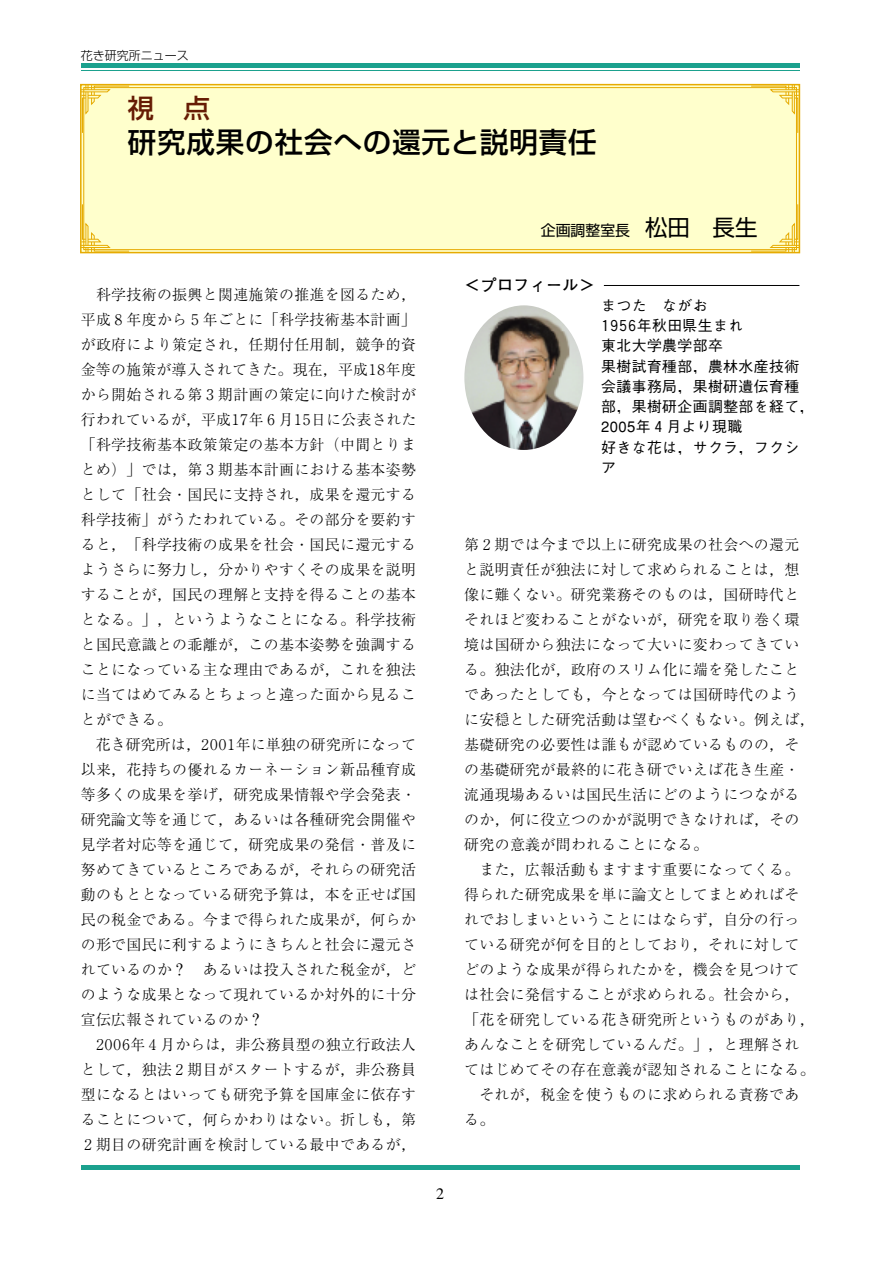
<style>
.page{position:relative;width:893px;height:1263px;background:#fff}
.page>*{position:absolute;margin:0;border:0;box-sizing:border-box;transform-origin:0 0}
.t1{font:500 28.5px "Shin Go";letter-spacing:.03em;color:#000}
.t2{font:500 26.25px "Shin Go";color:#661c04}
.t3{font:700 15.9px "Futo Go B101";letter-spacing:.025em;color:#000}
.t4{font:300 15.9px "Ryumin";color:#000}
.t5{font:300 14.85px/25px "Ryumin";letter-spacing:.025em;color:#000;text-align:justify}
.t6{font:500 14.85px/20.2px "Gothic BBB";letter-spacing:.025em;color:#000}
.t7{font:14.85px "Shin Go";color:#000}
.t8{font:300 12px "Shin Go";color:#000}
.s1{font-size:22.5px}
</style>
<div class="page">
<hr style="left:81px;top:64px;width:718px;height:4px;background:#1ba18e">
<hr style="left:81px;top:70px;width:718px;height:1px;background:#1ba18e">
<hr style="left:81px;top:1165px;width:718px;height:4px;background:#1ba18e">
<hr style="left:604px;top:285px;width:195px;height:1px;background:#000">
<div style="left:80px;top:84px;width:720px;height:169px;background:#ffc;border:2px solid #e6ab02"></div>
<svg style="left:81px;top:85px;width:49px;height:48px"></svg>
<svg style="left:751px;top:85px;width:49px;height:48px"></svg>
<svg style="left:81px;top:204px;width:49px;height:48px"></svg>
<svg style="left:751px;top:204px;width:49px;height:48px"></svg>
<div style="left:84px;top:87px;width:713px;height:163px;border:1px solid #e6ab02"></div>
<img style="left:464px;top:305px;width:119px;height:145px;border-radius:50%">
<p class="t8" style="left:81px;top:48px;width:109px">花き研究所ニュース</p>
<h2 class="t2" style="left:128px;top:91px;width:83px">視 点</h2>
<h1 class="t1" style="left:128px;top:123px;width:470px">研究成果の社会への還元と説明責任</h1>
<p class="t5" style="left:81px;top:283px;width:337px;text-indent:15px">科学技術の振興と関連施策の推進を図るため，平成８年度から５年ごとに「科学技術基本計画」が政府により策定され，任期付任用制，競争的資金等の施策が導入されてきた。現在，平成１８年度から開始される第３期計画の策定に向けた検討が行われているが，平成１７年６月１５日に公表された「科学技術基本政策策定の基本方針（中間とりまとめ）」では，第３期基本計画における基本姿勢として「社会・国民に支持され，成果を還元する科学技術」がうたわれている。その部分を要約すると，「科学技術の成果を社会・国民に還元するようさらに努力し，分かりやすくその成果を説明することが，国民の理解と支持を得ることの基本となる。」，というようなことになる。科学技術と国民意識との乖離が，この基本姿勢を強調することになっている主な理由であるが，これを独法に当てはめてみるとちょっと違った面から見ることができる。</p>
<p class="t5" style="left:81px;top:733px;width:337px;text-indent:15px">花き研究所は，２００１年に単独の研究所になって以来，花持ちの優れるカーネーション新品種育成等多くの成果を挙げ，研究成果情報や学会発表・研究論文等を通じて，あるいは各種研究会開催や見学者対応等を通じて，研究成果の発信・普及に努めてきているところであるが，それらの研究活動のもととなっている研究予算は，本を正せば国民の税金である。今まで得られた成果が，何らかの形で国民に利するようにきちんと社会に還元されているのか？ あるいは投入された税金が，どのような成果となって現れているか対外的に十分宣伝広報されているのか？</p>
<p class="t5" style="left:81px;top:1033px;width:337px;text-indent:12px">２００６年４月からは，非公務員型の独立行政法人として，独法２期目がスタートするが，非公務員型になるとはいっても研究予算を国庫金に依存することについて，何らかわりはない。折しも，第２期目の研究計画を検討している最中であるが，</p>
<p class="t7" style="left:541px;top:221px;width:218px">企画調整室長 <span class="s1">松田 長生</span></p>
<p class="t3" style="left:464px;top:276px;width:132px">＜プロフィール＞</p>
<p class="t6" style="left:598px;top:296px;width:218px">まつた ながお<br>１９５６年秋田県生まれ<br>東北大学農学部卒<br>果樹試育種部，農林水産技術会議事務局，果樹研遺伝育種部，果樹研企画調整部を経て，<br>2005年４月より現職<br>好きな花は，サクラ，フクシア</p>
<p class="t5" style="left:464px;top:533px;width:352px;text-align:left">第２期では今まで以上に研究成果の社会への還元と説明責任が独法に対して求められることは，想像に難くない。研究業務そのものは，国研時代とそれほど変わることがないが，研究を取り巻く環境は国研から独法になって大いに変わってきている。独法化が，政府のスリム化に端を発したことであったとしても，今となっては国研時代のように安穏とした研究活動は望むべくもない。例えば，基礎研究の必要性は誰もが認めているものの，その基礎研究が最終的に花き研でいえば花き生産・流通現場あるいは国民生活にどのようにつながるのか，何に役立つのかが説明できなければ，その研究の意義が問われることになる。</p>
<p class="t5" style="left:479px;top:858px;width:321px">また，広報活動もますます重要になってくる。</p>
<p class="t5" style="left:464px;top:883px;width:337px">得られた研究成果を単に論文としてまとめればそ</p>
<p class="t5" style="left:464px;top:908px;width:337px">れでおしまいということにはならず，自分の行っ</p>
<p class="t5" style="left:464px;top:933px;width:337px">ている研究が何を目的としており，それに対して</p>
<p class="t5" style="left:464px;top:958px;width:337px">どのような成果が得られたかを，機会を見つけて</p>
<p class="t5" style="left:464px;top:983px;width:337px">は社会に発信することが求められる。社会から，</p>
<p class="t5" style="left:464px;top:1008px;width:352px">「花を研究している花き研究所というものがあり，</p>
<p class="t5" style="left:464px;top:1033px;width:337px">あんなことを研究しているんだ。」，と理解され</p>
<p class="t5" style="left:464px;top:1058px;width:352px">てはじめてその存在意義が認知されることになる。</p>
<p class="t5" style="left:479px;top:1083px;width:321px">それが，税金を使うものに求められる責務であ</p>
<p class="t5" style="left:464px;top:1108px;width:32px">る。</p>
<p class="t4" style="left:436px;top:1185px;width:9px">2</p>
</div>
